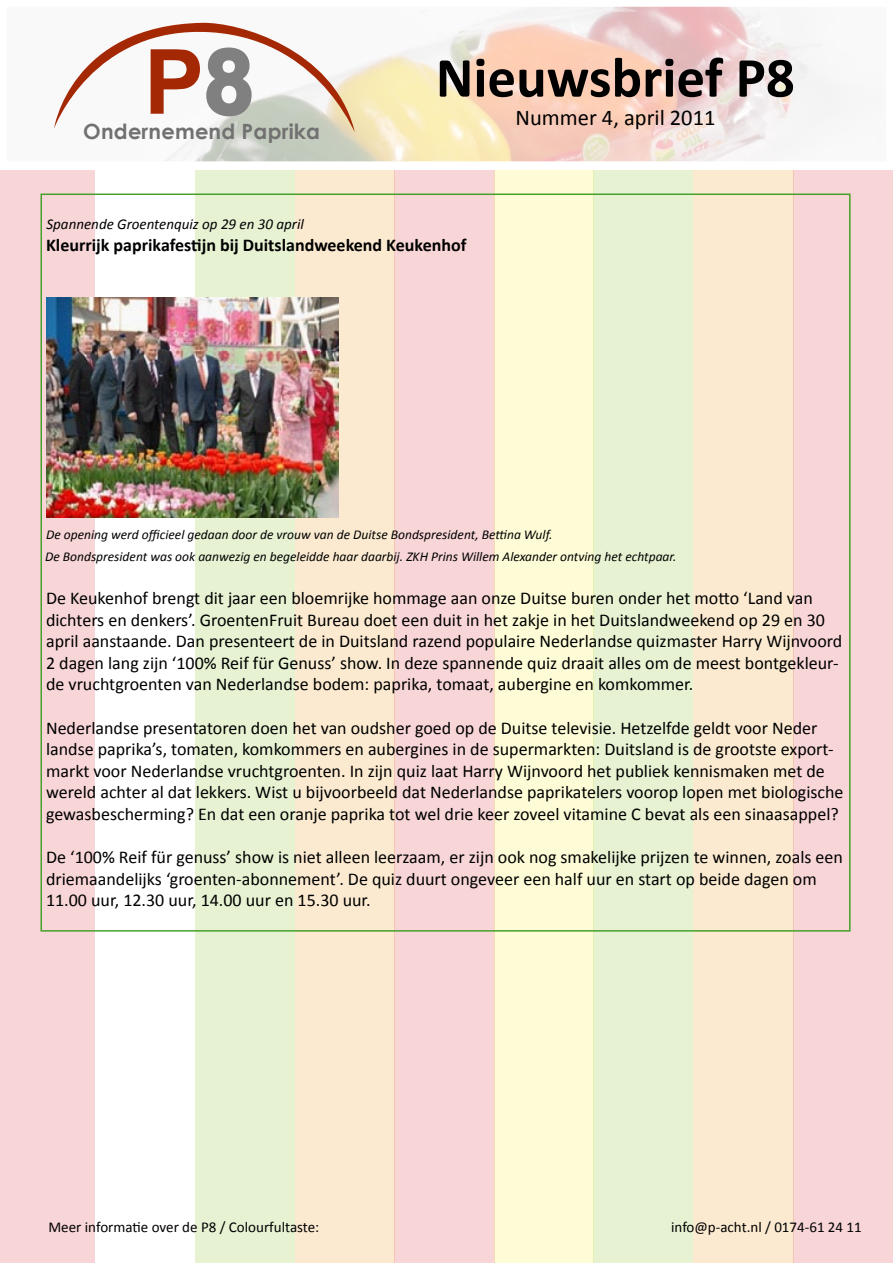
<style>
.page{position:relative;width:893px;height:1263px;background:#fff}
.page>*{position:absolute;margin:0;border:0;box-sizing:border-box;transform-origin:0 0}
.t1{font:700 90px "Arial";color:#a42804}
.t2{font:700 57px "Calibri";color:#000}
.t3{font:22.5px "Calibri";color:#000}
.t4{font:700 21px "Century Gothic";letter-spacing:.01em;color:#717171}
.t5{font:18px/21.6px "Calibri";color:#000}
.t6{font:700 18px "Calibri";color:#000}
.t7{font:15px "Calibri";color:#000}
.t8{font:italic 15px "Calibri";color:#000}
.t9{font:italic 13.5px/21.6px "Calibri";color:#000}
.s1{color:#808080}
</style>
<div class="page">
<div style="left:0;top:170px;width:95px;height:1093px;background:#f8d5d6"></div>
<div style="left:394px;top:170px;width:101px;height:1093px;background:#f8d5d6"></div>
<div style="left:295px;top:170px;width:99px;height:1093px;background:#fbead0"></div>
<div style="left:195px;top:170px;width:100px;height:1093px;background:#e6f2d2"></div>
<div style="left:494px;top:170px;width:100px;height:1093px;background:#fdfcd6"></div>
<div style="left:593px;top:170px;width:100px;height:1093px;background:#e6f2d2"></div>
<div style="left:693px;top:170px;width:100px;height:1093px;background:#fbead0"></div>
<div style="left:794px;top:170px;width:99px;height:1093px;background:#f8d5d6"></div>
<img style="left:165px;top:7px;width:681px;height:154px">
<svg style="left:54px;top:22px;width:306px;height:130px"></svg>
<img style="left:46px;top:297px;width:292px;height:220px">
<h1 class="t1" style="left:144px;top:22px;width:112px">P<span class="s1">8</span></h1>
<p class="t4" style="left:83px;top:115px;width:238px">Ondernemend Paprika</p>
<h2 class="t2" style="left:436px;top:41px;width:360px">Nieuwsbrief P8</h2>
<p class="t3" style="left:515px;top:103px;width:202px">Nummer 4, april 2011</p>
<p class="t8" style="left:46px;top:214px;width:259px">Spannende Groentenquiz op 29 en 30 april</p>
<p class="t6" style="left:46px;top:233px;width:422px">Kleurrijk paprikafestijn bij Duitslandweekend Keukenhof</p>
<p class="t9" style="left:45px;top:523px;width:633px">De opening werd officieel gedaan door de vrouw van de Duitse Bondspresident, Bettina Wulf.<br>De Bondspresident was ook aanwezig en begeleidde haar daarbij. ZKH Prins Willem Alexander ontving het echtpaar.</p>
<p class="t5" style="left:46px;top:587px;width:798px">De Keukenhof brengt dit jaar een bloemrijke hommage aan onze Duitse buren onder het motto ‘Land van dichters en denkers’. GroentenFruit Bureau doet een duit in het zakje in het Duitslandweekend op 29 en 30 april aanstaande. Dan presenteert de in Duitsland razend populaire Nederlandse quizmaster Harry Wijnvoord 2 dagen lang zijn ‘100% Reif für Genuss’ show. In deze spannende quiz draait alles om de meest bontgekleur&shy;de vruchtgroenten van Nederlandse bodem: paprika, tomaat, aubergine en komkommer.</p>
<p class="t5" style="left:46px;top:717px;width:799px">Nederlandse presentatoren doen het van oudsher goed op de Duitse televisie. Hetzelfde geldt voor Neder landse paprika’s, tomaten, komkommers en aubergines in de supermarkten: Duitsland is de grootste export&shy;markt voor Nederlandse vruchtgroenten. In zijn quiz laat Harry Wijnvoord het publiek kennismaken met de wereld achter al dat lekkers. Wist u bijvoorbeeld dat Nederlandse paprikatelers voorop lopen met biologische gewasbescherming? En dat een oranje paprika tot wel drie keer zoveel vitamine C bevat als een sinaasappel?</p>
<p class="t5" style="left:46px;top:846px;width:798px">De ‘100% Reif für genuss’ show is niet alleen leerzaam, er zijn ook nog smakelijke prijzen te winnen, zoals een driemaandelijks ‘groenten-abonnement’. De quiz duurt ongeveer een half uur en start op beide dagen om<br>11.00 uur, 12.30 uur, 14.00 uur en 15.30 uur.</p>
<p class="t7" style="left:48px;top:1217px;width:272px">Meer informatie over de P8 / Colourfultaste:</p>
<p class="t7" style="left:671px;top:1217px;width:192px">info@p-acht.nl / 0174-61 24 11</p>
</div>
